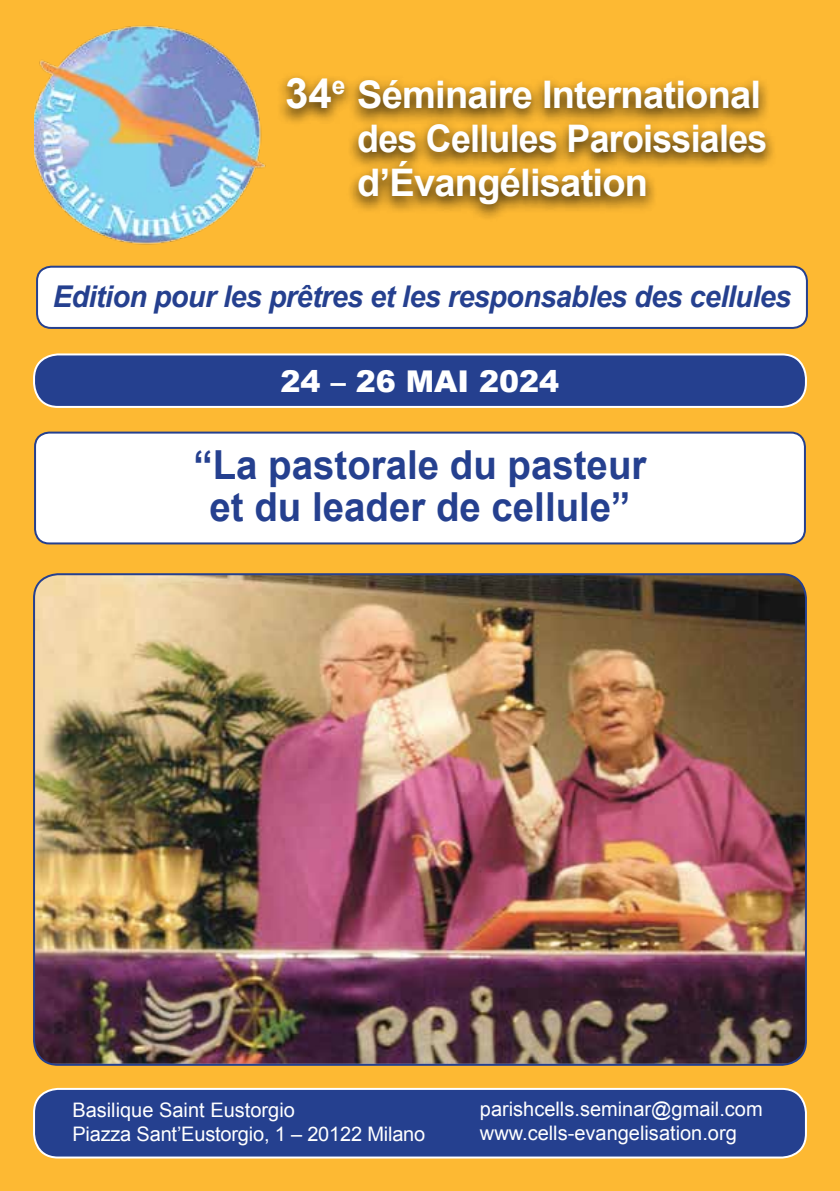
<style>
.page{position:relative;width:840px;height:1191px;background:#fff}
.page>*{position:absolute;margin:0;border:0;box-sizing:border-box;transform-origin:0 0}
.t1{font:700 40px/42px "Arial";color:#25408f;text-align:center;scale:.96 1}
.t2{font:700 38px/44px "Arial";letter-spacing:-.02em;color:#fff}
.t3{font:italic 700 30px "Arial";letter-spacing:-.02em;color:#25408f;scale:.96 1}
.t4{font:900 30px "Arial";color:#fff}
.t5{font:20px/24px "Arial";color:#fff}
.s1{font-size:42px}
</style>
<div class="page">
<div style="left:0;top:0;width:839px;height:1191px;background:#fdb933"></div>
<div style="left:275px;top:72px;width:502px;height:150px;background:#000;opacity:.85"></div>
<img style="left:34px;top:25px;width:264px;height:220px">
<div style="left:34px;top:354px;width:771px;height:53px;background:#25408f;border-radius:24px"></div>
<div style="left:33px;top:353px;width:773px;height:55px;border:2px solid #fff;border-radius:24px"></div>
<div style="left:35px;top:432px;width:769px;height:111px;background:#fff;border-radius:14px"></div>
<div style="left:34px;top:431px;width:771px;height:113px;border:2px solid #25408f;border-radius:14px"></div>
<div style="left:34px;top:1089px;width:771px;height:68px;background:#25408f;border-radius:24px"></div>
<div style="left:33px;top:1088px;width:773px;height:70px;border:2px solid #fff;border-radius:24px"></div>
<div style="left:37px;top:267px;width:769px;height:61px;background:#fff;border-radius:14px"></div>
<div style="left:36px;top:266px;width:771px;height:63px;border:2px solid #25408f;border-radius:14px"></div>
<img style="left:34px;top:574px;width:771px;height:489px">
<h2 class="t2" style="left:357px;top:74px;width:411px;text-indent:-72px"><span class="s1">34</span><sup>e</sup> Séminaire International des Cellules Paroissiales d’Évangélisation</h2>
<h3 class="t3" style="left:53px;top:277px;width:770px">Edition pour les prêtres et les responsables des cellules</h3>
<h3 class="t4" style="left:280px;top:359px;width:280px">24 – 26 MAI 2024</h3>
<h1 class="t1" style="left:193px;top:445px;width:473px">“La pastorale du pasteur et du leader de cellule”</h1>
<p class="t5" style="left:72px;top:1098px;width:354px">Basilique Saint Eustorgio<br>Piazza Sant’Eustorgio, 1 – 20122 Milano</p>
<p class="t5" style="left:479px;top:1097px;width:284px">parishcells.seminar@gmail.com www.cells-evangelisation.org</p>
</div>
